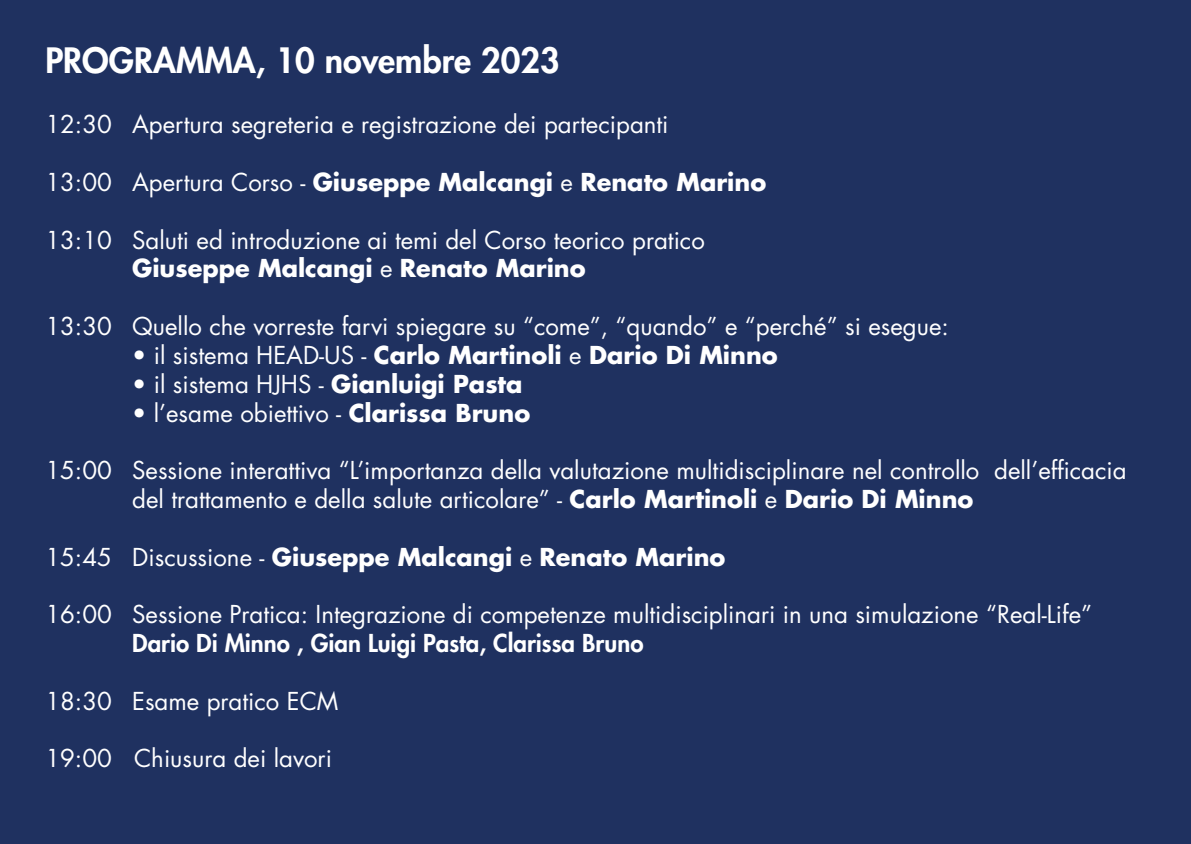
<style>
.page{position:relative;width:1191px;height:844px;background:#fff}
.page>*{position:absolute;margin:0;border:0;box-sizing:border-box;transform-origin:0 0}
.t1{font:800 34px "Futura Std";color:#fff}
.t2{font:24px/28.8px "Futura Std";color:#fff}
.t3{font:700 24px "Futura Std";color:#fff}
.t4{font:800 24px "Futura Std";color:#fff}
.s1{font-weight:400}
.s2{font-weight:700}
</style>
<div class="page">
<div style="left:0;top:0;width:1191px;height:843px;background:#1f3160"></div>
<h1 class="t1" style="left:45px;top:39px;width:516px">PROGRAMMA, 10 novembre 2023</h1>
<p class="t2" style="left:45px;top:110px;width:625px">12:30 Apertura segreteria e registrazione dei partecipanti</p>
<p class="t3" style="left:45px;top:166px;width:722px"><span class="s1">13:00 Apertura Corso -</span> Giuseppe Malcangi <span class="s1">e</span> Renato Marino</p>
<p class="t2" style="left:132px;top:225px;width:574px;text-indent:-87px">13:10 Saluti ed introduzione ai temi del Corso teorico pratico<br><span class="s2">Giuseppe Malcangi</span> e <span class="s2">Renato Marino</span></p>
<p class="t2" style="left:45px;top:312px;width:905px">13:30 Quello che vorreste farvi spiegare su “come”, “quando” e “perché” si esegue:</p>
<p class="t3" style="left:132px;top:339px;width:647px"><span class="s1">• il sistema HEAD-US -</span> Carlo Martinoli <span class="s1">e</span> Dario Di Minno</p>
<p class="t2" style="left:132px;top:369px;width:392px">• il sistema HJHS - <span class="s2">Gianluigi Pasta</span></p>
<p class="t2" style="left:132px;top:398px;width:399px">• l’esame obiettivo - <span class="s2">Clarissa Bruno</span></p>
<p class="t2" style="left:132px;top:456px;width:996px;text-indent:-87px">15:00 Sessione interattiva “L’importanza della valutazione multidisciplinare nel controllo dell’efficacia del trattamento e della salute articolare” - <span class="s2">Carlo Martinoli</span> e <span class="s2">Dario Di Minno</span></p>
<p class="t3" style="left:45px;top:540px;width:681px"><span class="s1">15:45 Discussione -</span> Giuseppe Malcangi <span class="s1">e</span> Renato Marino</p>
<p class="t2" style="left:45px;top:600px;width:1048px">16:00 Sessione Pratica: Integrazione di competenze multidisciplinari in una simulazione “Real-Life”</p>
<p class="t4" style="left:132px;top:628px;width:513px">Dario Di Minno , Gian Luigi Pasta, Clarissa Bruno</p>
<p class="t2" style="left:45px;top:686px;width:294px">18:30 Esame pratico ECM</p>
<p class="t2" style="left:45px;top:744px;width:288px">19:00 Chiusura dei lavori</p>
</div>
